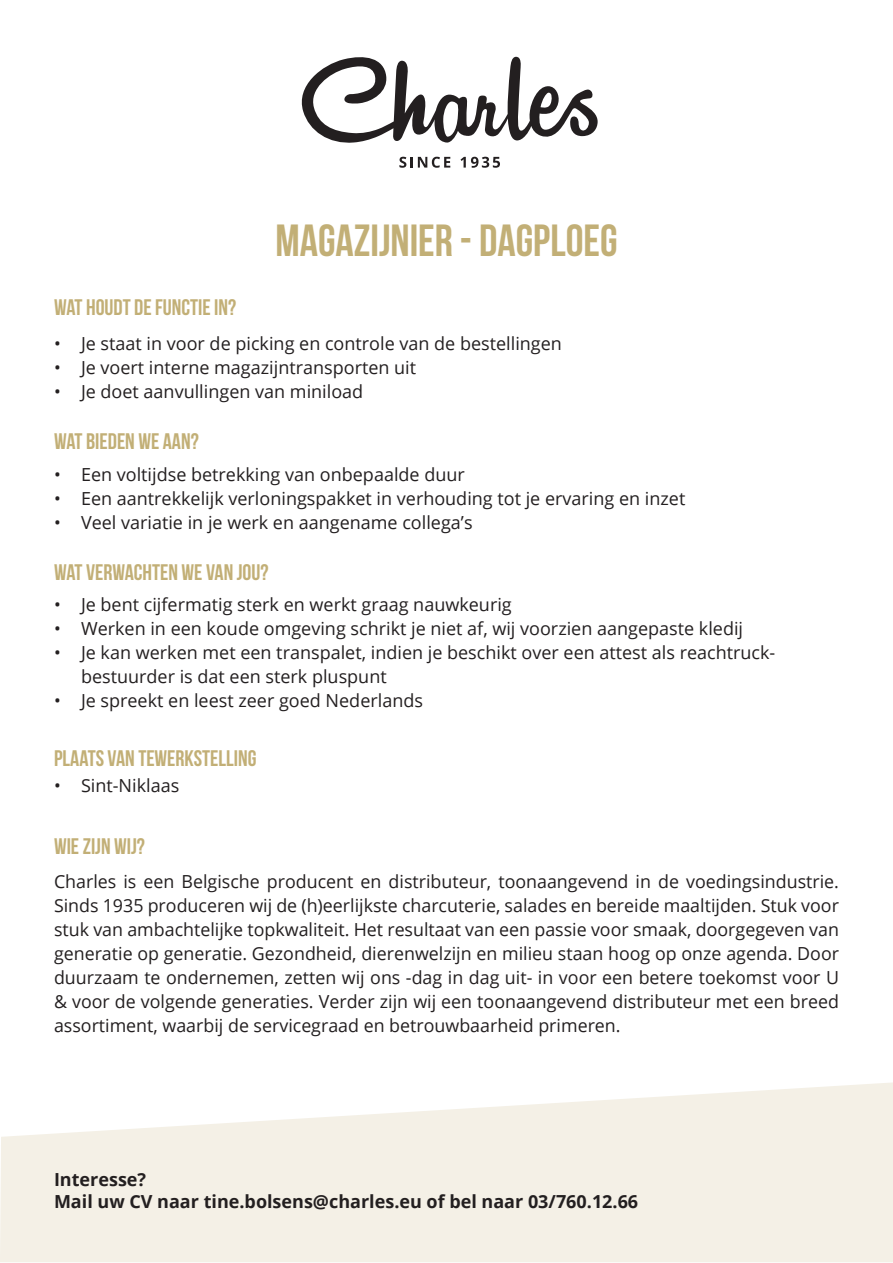
<style>
.page{position:relative;width:893px;height:1263px;background:#fff}
.page>*{position:absolute;margin:0;border:0;box-sizing:border-box;transform-origin:0 0}
.t1{font:700 45px "Bebas Neue";color:#c2af76}
.t2{font:700 22.5px "Bebas Neue";color:#c2af76}
.t3{font:18px/24px "Open Sans";color:#231f20}
.t4{font:700 18px/21.6px "Open Sans";color:#231f20}
</style>
<div class="page">
<svg style="left:301px;top:56px;width:297px;height:87px"></svg>
<svg style="left:399px;top:157px;width:51px;height:11px"></svg>
<svg style="left:460px;top:157px;width:40px;height:11px"></svg>
<svg style="left:0;top:1082px;width:893px;height:180px;fill:#f4f0e6"></svg>
<p class="t2" style="left:54px;top:295px;width:184px">WAT HOUDT DE FUNCTIE IN?</p>
<h1 class="t1" style="left:275px;top:215px;width:344px">MAGAZIJNIER - DAGPLOEG</h1>
<p class="t3" style="left:54px;top:331px;width:509px">• Je staat in voor de picking en controle van de bestellingen</p>
<p class="t3" style="left:54px;top:355px;width:364px">• Je voert interne magazijntransporten uit</p>
<p class="t3" style="left:54px;top:379px;width:311px">• Je doet aanvullingen van miniload</p>
<p class="t2" style="left:54px;top:428px;width:146px">WAT BIEDEN WE AAN?</p>
<p class="t3" style="left:54px;top:462px;width:412px">• Een voltijdse betrekking van onbepaalde duur</p>
<p class="t3" style="left:54px;top:486px;width:633px">• Een aantrekkelijk verloningspakket in verhouding tot je ervaring en inzet</p>
<p class="t3" style="left:54px;top:510px;width:420px">• Veel variatie in je werk en aangename collega’s</p>
<p class="t2" style="left:54px;top:560px;width:216px">WAT VERWACHTEN WE VAN JOU?</p>
<p class="t3" style="left:54px;top:592px;width:459px">• Je bent cijfermatig sterk en werkt graag nauwkeurig</p>
<p class="t3" style="left:54px;top:616px;width:691px">• Werken in een koude omgeving schrikt je niet af, wij voorzien aangepaste kledij</p>
<p class="t3" style="left:81px;top:640px;width:696px;text-indent:-27px">• Je kan werken met een transpalet, indien je beschikt over een attest als reachtruck&shy;bestuurder is dat een sterk pluspunt</p>
<p class="t3" style="left:54px;top:688px;width:370px">• Je spreekt en leest zeer goed Nederlands</p>
<p class="t2" style="left:54px;top:746px;width:204px">PLAATS VAN TEWERKSTELLING</p>
<p class="t3" style="left:54px;top:773px;width:127px">• Sint-Niklaas</p>
<p class="t2" style="left:54px;top:834px;width:92px">WIE ZIJN WIJ?</p>
<p class="t3" style="left:54px;top:869px;width:786px;text-align:justify">Charles is een Belgische producent en distributeur, toonaangevend in de voedingsindustrie.<br>Sinds 1935 produceren wij de (h)eerlijkste charcuterie, salades en bereide maaltijden. Stuk voor stuk van ambachtelijke topkwaliteit. Het resultaat van een passie voor smaak, doorgegeven van generatie op generatie. Gezondheid, dierenwelzijn en milieu staan hoog op onze agenda. Door duurzaam te ondernemen, zetten wij ons -dag in dag uit- in voor een betere toekomst voor U &amp; voor de volgende generaties. Verder zijn wij een toonaangevend distributeur met een breed assortiment, waarbij de servicegraad en betrouwbaarheid primeren.</p>
<p class="t4" style="left:54px;top:1168px;width:586px">Interesse?<br>Mail uw CV naar tine.bolsens@charles.eu of bel naar 03/760.12.66</p>
</div>
